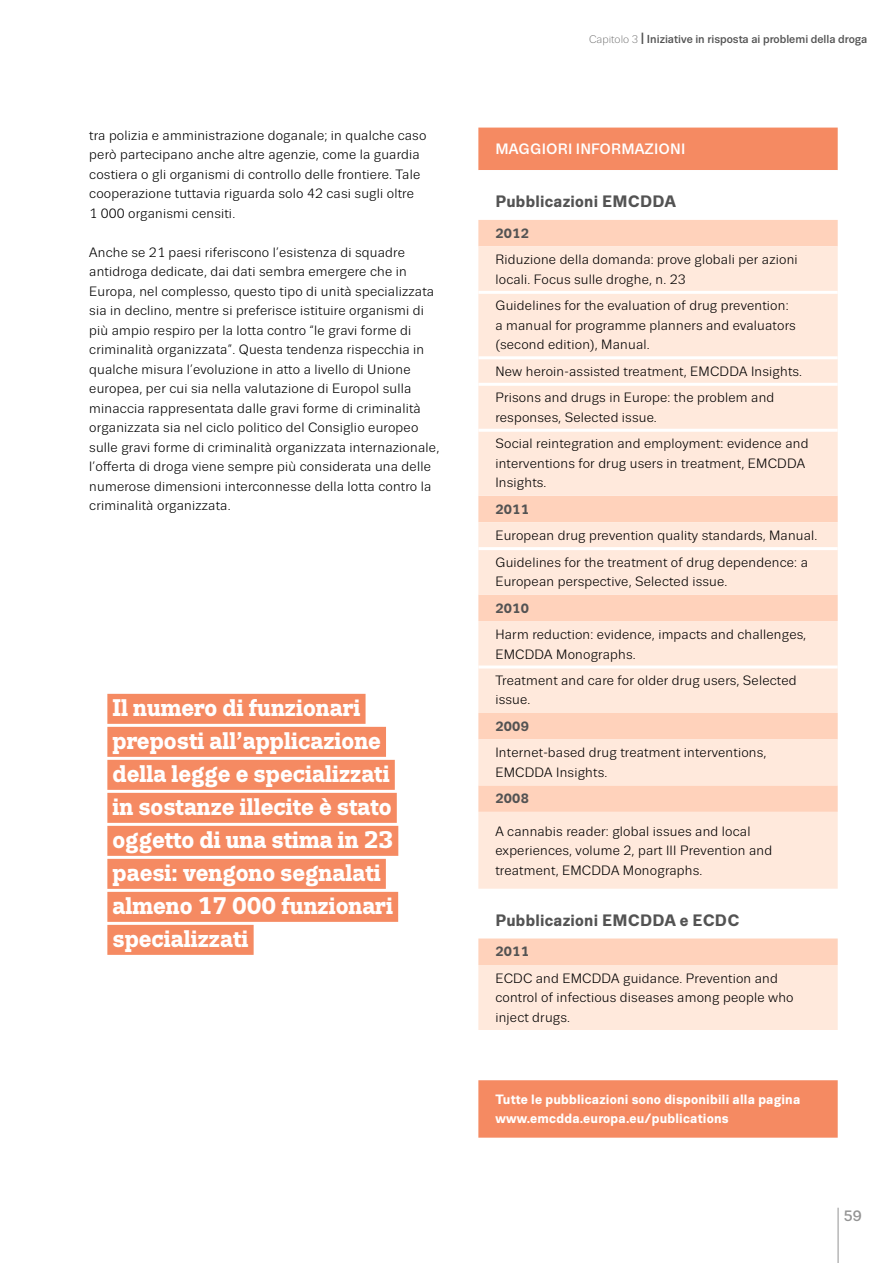
<style>
.page{position:relative;width:893px;height:1263px;background:#fff}
.page>*{position:absolute;margin:0;border:0;box-sizing:border-box;transform-origin:0 0}
.ch3_citation{font:700 24px/33px "Trivia Slab";color:#fff}
.publication_category{font:700 16.5px "Trivia Sans";letter-spacing:.015em;color:#535353}
.box_headline{font:500 15px "Trivia Sans";letter-spacing:.01em;color:#fff}
.t1{font:500 15px "Trivia Sans";color:#949494}
.regular_text{font:13.5px/19.5px "Trivia Sans";letter-spacing:.015em;color:#000}
.box_text{font:13.5px/19.5px "Trivia Sans";letter-spacing:.015em;color:#000}
.box_text-2{font:700 13.5px/19.5px "Trivia Sans";letter-spacing:.015em;color:#fff}
.box_year{font:700 13.5px "Trivia Sans";letter-spacing:.015em;color:#535353}
.t2{font:500 11.55px "Trivia Sans";color:#535353}
.s1{font-weight:300;font-size:10.95px}
.s2{font-size:16.2px}
</style>
<div class="page">
<hr style="left:838px;top:1208px;width:1px;height:55px;background:#949494">
<div style="left:478px;top:128px;width:360px;height:1010px;background:#f58a62"></div>
<svg style="left:478px;top:170px;width:360px;height:50px"></svg>
<div style="left:478px;top:220px;width:360px;height:26px;background:#ffd2bb"></div>
<svg style="left:478px;top:246px;width:360px;height:784px;background:#ffe6d8"></svg>
<div style="left:478px;top:1030px;width:360px;height:50px;background:#fff"></div>
<hr style="left:478px;top:665px;width:360px;height:3px;background:#fff">
<hr style="left:478px;top:356px;width:360px;height:3px;background:#fff">
<hr style="left:478px;top:383px;width:360px;height:3px;background:#fff">
<hr style="left:478px;top:429px;width:360px;height:3px;background:#fff">
<hr style="left:478px;top:291px;width:360px;height:3px;background:#fff">
<hr style="left:478px;top:547px;width:360px;height:3px;background:#fff">
<div style="left:107px;top:694px;width:259px;height:30px;background:#f58a62"></div>
<div style="left:107px;top:727px;width:279px;height:30px;background:#f58a62"></div>
<div style="left:107px;top:760px;width:288px;height:30px;background:#f58a62"></div>
<div style="left:107px;top:793px;width:290px;height:30px;background:#f58a62"></div>
<div style="left:107px;top:826px;width:291px;height:30px;background:#f58a62"></div>
<div style="left:107px;top:859px;width:279px;height:30px;background:#f58a62"></div>
<div style="left:107px;top:892px;width:291px;height:30px;background:#f58a62"></div>
<div style="left:107px;top:925px;width:147px;height:30px;background:#f58a62"></div>
<p class="regular_text" style="left:89px;top:125px;width:339px">tra polizia e amministrazione doganale; in qualche caso però partecipano anche altre agenzie, come la guardia costiera o gli organismi di controllo delle frontiere. Tale cooperazione tuttavia riguarda solo 42 casi sugli oltre<br>1 000 organismi censiti.</p>
<p class="regular_text" style="left:89px;top:242px;width:351px">Anche se 21 paesi riferiscono l’esistenza di squadre antidroga dedicate, dai dati sembra emergere che in Europa, nel complesso, questo tipo di unità specializzata sia in declino, mentre si preferisce istituire organismi di più ampio respiro per la lotta contro “le gravi forme di criminalità organizzata”. Questa tendenza rispecchia in qualche misura l’evoluzione in atto a livello di Unione europea, per cui sia nella valutazione di Europol sulla minaccia rappresentata dalle gravi forme di criminalità organizzata sia nel ciclo politico del Consiglio europeo sulle gravi forme di criminalità organizzata internazionale, l’offerta di droga viene sempre più considerata una delle numerose dimensioni interconnesse della lotta contro la criminalità organizzata.</p>
<p class="ch3_citation" style="left:112px;top:692px;width:282px">Il numero di funzionari preposti all’applicazione della legge e specializzati in sostanze illecite è stato oggetto di una stima in 23 paesi: vengono segnalati almeno 17 000 funzionari specializzati</p>
<p class="t2" style="left:589px;top:32px;width:280px"><span class="s1">Capitolo 3</span> <span class="s2">I</span> Iniziative in risposta ai problemi della droga</p>
<p class="box_headline" style="left:495px;top:141px;width:192px">MAGGIORI INFORMAZIONI</p>
<p class="publication_category" style="left:495px;top:192px;width:182px">Pubblicazioni EMCDDA</p>
<p class="box_year" style="left:495px;top:226px;width:35px">2012</p>
<p class="box_text" style="left:495px;top:250px;width:304px">Riduzione della domanda: prove globali per azioni locali. Focus sulle droghe, n. 23</p>
<p class="box_text" style="left:495px;top:296px;width:302px">Guidelines for the evaluation of drug prevention: a manual for programme planners and evaluators (second edition), Manual.</p>
<p class="box_text" style="left:495px;top:362px;width:308px">New heroin-assisted treatment, EMCDDA Insights.</p>
<p class="box_text" style="left:495px;top:388px;width:280px">Prisons and drugs in Europe: the problem and responses, Selected issue.</p>
<p class="box_text" style="left:495px;top:434px;width:315px">Social reintegration and employment: evidence and interventions for drug users in treatment, EMCDDA<br>Insights.</p>
<p class="box_year" style="left:495px;top:502px;width:35px">2011</p>
<p class="box_text" style="left:495px;top:526px;width:324px">European drug prevention quality standards, Manual.</p>
<p class="box_text" style="left:495px;top:552px;width:314px">Guidelines for the treatment of drug dependence: a<br>European perspective, Selected issue.</p>
<p class="box_year" style="left:495px;top:600px;width:35px">2010</p>
<p class="box_text" style="left:495px;top:625px;width:312px">Harm reduction: evidence, impacts and challenges,<br>EMCDDA Monographs.</p>
<p class="box_text" style="left:495px;top:671px;width:303px">Treatment and care for older drug users, Selected issue.</p>
<p class="box_year" style="left:495px;top:719px;width:35px">2009</p>
<p class="box_text" style="left:495px;top:743px;width:272px">Internet-based drug treatment interventions,<br>EMCDDA Insights.</p>
<p class="box_year" style="left:495px;top:791px;width:35px">2008</p>
<p class="box_text" style="left:495px;top:821px;width:278px">A cannabis reader: global issues and local experiences, volume 2, part III Prevention and treatment, EMCDDA Monographs.</p>
<p class="publication_category" style="left:495px;top:911px;width:245px">Pubblicazioni EMCDDA e ECDC</p>
<p class="box_year" style="left:495px;top:944px;width:35px">2011</p>
<p class="box_text" style="left:495px;top:969px;width:300px">ECDC and EMCDDA guidance. Prevention and control of infectious diseases among people who inject drugs.</p>
<p class="box_text-2" style="left:495px;top:1090px;width:307px">Tutte le pubblicazioni sono disponibili alla pagina www.emcdda.europa.eu/publications</p>
<p class="t1" style="left:844px;top:1208px;width:19px">59</p>
</div>
